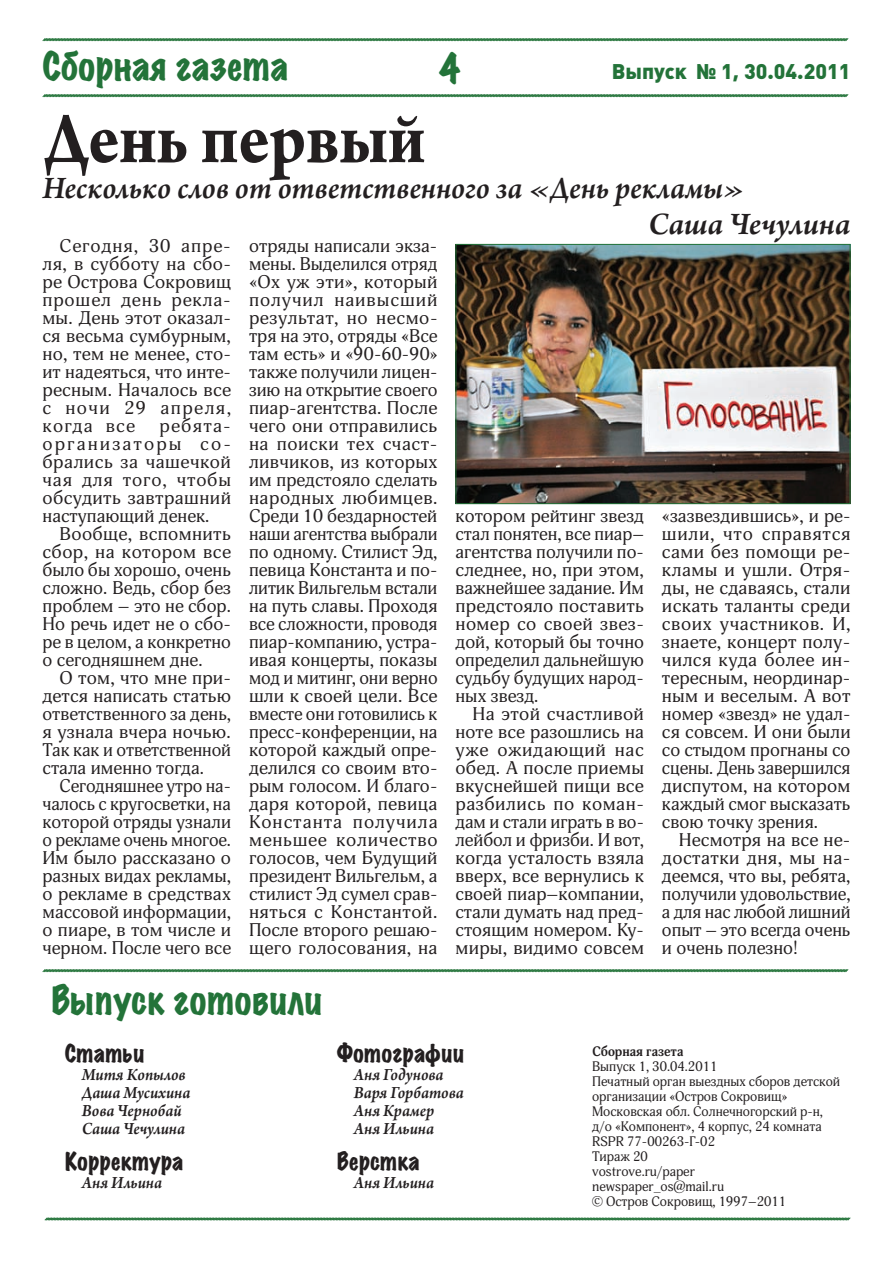
<style>
.page{position:relative;width:893px;height:1263px;background:#fff}
.page>*{position:absolute;margin:0;border:0;box-sizing:border-box;transform-origin:0 0}
.t1{font:700 78px "Arno Pro";color:#231f20;scale:.9 1}
.t2{font:expanded 35.85px "Marker Felt";color:#237339;scale:.94 1}
.t3{font:expanded 35.85px "Marker Felt";color:#237339;scale:.87 1}
.t4{font:italic 600 33px/36px "Arno Pro";letter-spacing:-.005em;color:#231f20;scale:.95 1}
.t5{font:expanded 22.5px "Marker Felt";color:#231f20;scale:.94 1}
.t6{font:900 21px "Plumb";color:#237339}
.t7{font:18px/18px "Adonis";letter-spacing:.005em;color:#231f20;text-align:justify;scale:1.06 1}
.t8{font:18px/18px "Adonis";letter-spacing:.005em;color:#231f20;text-align:justify;scale:1.04 1}
.t9{font:18px/18px "Adonis";letter-spacing:.005em;color:#231f20;text-align:justify}
.t10{font:18px/18px "Adonis";letter-spacing:.005em;color:#231f20;text-align:justify;scale:1.05 1}
.t11{font:italic 600 18px/18px "Arno Pro";letter-spacing:-.005em;color:#231f20;scale:.94 1}
.t12{font:13.5px/15px "Adonis";color:#231f20}
.t13{font:700 13.5px "Adonis";color:#231f20}
</style>
<div class="page">
<svg style="left:42px;top:38px;width:807px;height:4px;background:#77a885"></svg>
<svg style="left:42px;top:94px;width:807px;height:4px;background:#77a885"></svg>
<svg style="left:42px;top:969px;width:807px;height:4px;background:#77a885"></svg>
<svg style="left:44px;top:1217px;width:807px;height:4px;background:#77a885"></svg>
<img style="left:457px;top:246px;width:391px;height:256px">
<div style="left:455px;top:244px;width:395px;height:260px;border:1px solid #237339"></div>
<h2 class="t2" style="left:43px;top:39px;width:263px">Сборная газета</h2>
<h2 class="t3" style="left:439px;top:42px;width:25px">4</h2>
<p class="t6" style="left:612px;top:59px;width:240px">Выпуск № 1, 30.04.2011</p>
<h1 class="t1" style="left:43px;top:93px;width:427px">День первый</h1>
<h3 class="t4" style="left:648px;top:172px;width:214px;text-indent:-606px">Несколько слов от ответственного за «День рекламы»<br>Саша Чечулина</h3>
<p class="t7" style="left:43px;top:237px;width:179px;text-indent:17px">Сегодня, 30 апре&shy;ля, в субботу на сбо&shy;ре Острова Сокровищ прошел день рекла&shy;мы. День этот оказал&shy;ся весьма сумбурным, но, тем не менее, сто&shy;ит надеяться, что инте&shy;ресным. Началось все с ночи 29 апреля, когда все</p>
<p class="t8" style="left:249px;top:237px;width:183px">отряды написали экза&shy;мены. Выделился отряд «Ох уж эти», который получил наивысший результат, но несмо&shy;тря на это, отряды «Все там есть» и «90-60-90» также получили лицен&shy;зию на открытие своего пиар-агентства. После чего они отправились на поиски тех счаст&shy;ливчиков, из которых им предстояло сделать народных любимцев.<br>Среди 10 бездарностей наши агентства выбрали по одному. Стилист Эд, певица Константа и по&shy;литик Вильгельм встали на путь славы. Проходя все сложности, проводя пиар-компанию, устра&shy;ивая концерты, показы мод и митинг, они верно шли к своей цели. Все вместе они готовились к пресс-конференции, на которой каждый опре&shy;делился со своим вто&shy;рым голосом. И благо&shy;даря которой, певица Константа получила меньшее количество голосов, чем Будущий президент Вильгельм, а стилист Эд сумел срав&shy;няться с Константой.<br>После второго решаю&shy;щего голосования, на</p>
<p class="t7" style="left:43px;top:417px;width:179px;text-indent:117px">ребята&shy;организаторы со&shy;брались за чашечкой чая для того, чтобы обсудить завтрашний наступающий денек.</p>
<p class="t7" style="left:43px;top:525px;width:179px;text-indent:17px">Вообще, вспомнить сбор, на котором все было бы хорошо, очень сложно. Ведь, сбор без проблем – это не сбор.<br>Но речь идет не о сбо&shy;ре в целом, а конкретно о сегодняшнем дне.</p>
<p class="t7" style="left:43px;top:669px;width:179px;text-indent:17px">О том, что мне при&shy;дется написать статью ответственного за день, я узнала вчера ночью.<br>Так как и ответственной стала именно тогда.</p>
<p class="t9" style="left:43px;top:777px;width:190px;text-indent:17px">Сегодняшнее утро на&shy;чалось с кругосветки, на которой отряды узнали о рекламе очень многое.<br>Им было рассказано о разных видах рекламы, о рекламе в средствах массовой информации, о пиаре, в том числе и черном. После чего все</p>
<p class="t9" style="left:455px;top:507px;width:190px">котором рейтинг звезд стал понятен, все пиар– агентства получили по&shy;следнее, но, при этом, важнейшее задание. Им предстояло поставить номер со своей звез&shy;дой, который бы точно определил дальнейшую судьбу будущих народ&shy;ных звезд.</p>
<p class="t7" style="left:455px;top:705px;width:179px;text-indent:17px">На этой счастливой ноте все разошлись на уже ожидающий нас обед. А после приемы вкуснейшей пищи все разбились по коман&shy;дам и стали играть в во&shy;лейбол и фризби. И вот, когда усталость взяла вверх, все вернулись к своей пиар–компании, стали думать над пред&shy;стоящим номером. Ку&shy;миры, видимо совсем</p>
<p class="t9" style="left:662px;top:507px;width:190px">«зазвездившись», и ре&shy;шили, что справятся сами без помощи ре&shy;кламы и ушли. Отря&shy;ды, не сдаваясь, стали искать таланты среди своих участников. И, знаете, концерт полу&shy;чился куда более ин&shy;тересным, неординар&shy;ным и веселым. А вот номер «звезд» не удал&shy;ся совсем. И они были со стыдом прогнаны со сцены. День завершился диспутом, на котором каждый смог высказать свою точку зрения.</p>
<p class="t10" style="left:662px;top:831px;width:181px;text-indent:17px">Несмотря на все не&shy;достатки дня, мы на&shy;деемся, что вы, ребята, получили удовольствие, а для нас любой лишний опыт – это всегда очень и очень полезно!</p>
<h2 class="t2" style="left:51px;top:974px;width:291px">Выпуск готовили</h2>
<p class="t5" style="left:65px;top:1037px;width:86px">Статьи</p>
<p class="t11" style="left:82px;top:1066px;width:117px">Митя Копылов<br>Даша Мусихина<br>Вова Чернобай<br>Саша Чечулина</p>
<p class="t5" style="left:65px;top:1145px;width:128px">Корректура</p>
<p class="t11" style="left:82px;top:1174px;width:87px">Аня Ильина</p>
<p class="t5" style="left:337px;top:1037px;width:137px">Фотографии</p>
<p class="t11" style="left:354px;top:1066px;width:119px">Аня Годунова<br>Варя Горбатова<br>Аня Крамер<br>Аня Ильина</p>
<p class="t5" style="left:337px;top:1145px;width:90px">Верстка</p>
<p class="t11" style="left:354px;top:1174px;width:87px">Аня Ильина</p>
<p class="t13" style="left:592px;top:1044px;width:93px">Сборная газета</p>
<p class="t12" style="left:592px;top:1059px;width:250px">Выпуск 1, 30.04.2011<br>Печатный орган выездных сборов детской организации «Остров Сокровищ»<br>Московская обл. Солнечногорский р-н, д/о «Компонент», 4 корпус, 24 комната<br>RSPR 77-00263-Г-02<br>Тираж 20<br>vostrove.ru/paper<br>newspaper_os@mail.ru<br>© Остров Сокровищ, 1997–2011</p>
</div>
